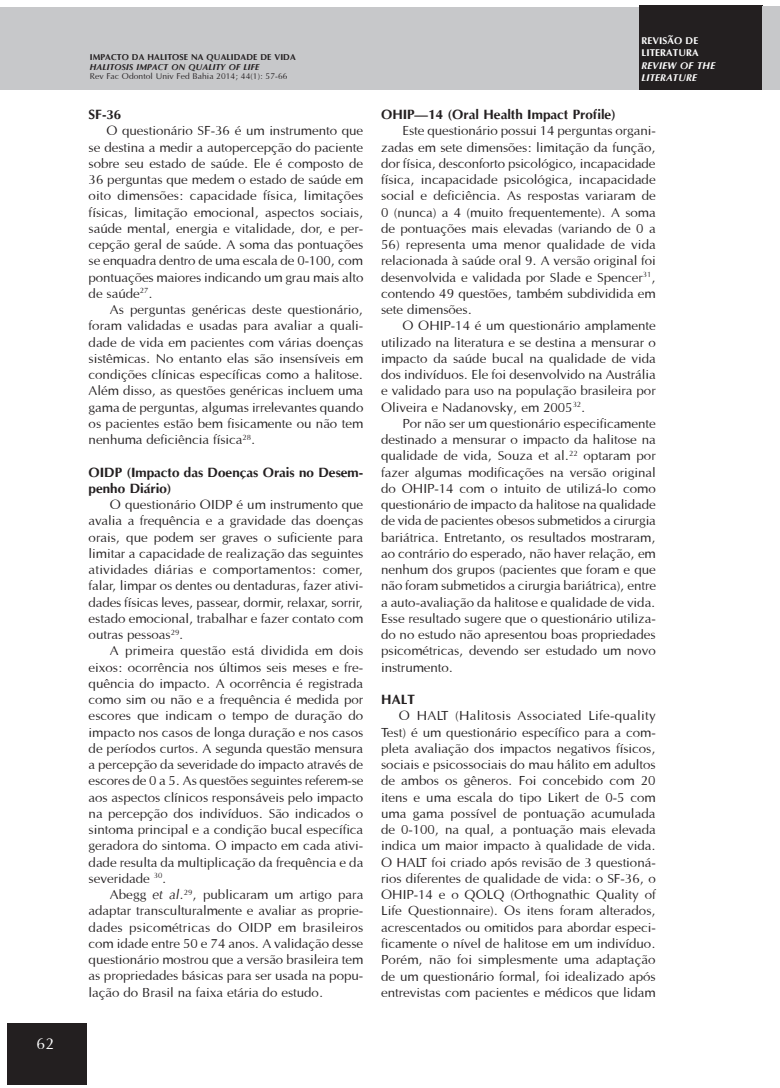
<style>
.page{position:relative;width:780px;height:1088px;background:#fff}
.page>*{position:absolute;margin:0;border:0;box-sizing:border-box;transform-origin:0 0}
.t1{font:16.25px "Optane";color:#fff}
.t2{font:13.75px/16.2px "Optane";letter-spacing:-.01em;color:#231f20;text-align:justify}
.t3{font:700 13.75px/16.2px "Optane";letter-spacing:-.01em;color:#231f20}
.t4{font:italic 700 10px/12.5px "Optane";color:#fff}
.t5{font:700 10px/12.5px "Optane";color:#fff}
.t6{font:8.75px "Optane";color:#231f20}
.t7{font:700 8.75px "Optane";color:#231f20}
.t8{font:italic 700 8.75px "Optane";color:#231f20}
.s1{font-style:italic}
</style>
<div class="page">
<div style="left:7px;top:1022px;width:79px;height:62px;background:#231f20"></div>
<div style="left:1px;top:7px;width:655px;height:83px;background:#c7c8ca"></div>
<div style="left:639px;top:6px;width:123px;height:84px;background:#231f20"></div>
<div style="left:762px;top:6px;width:18px;height:84px;background:#c7c8ca"></div>
<p class="t1" style="left:36px;top:1034px;width:19px">62</p>
<p class="t7" style="left:90px;top:52px;width:207px">IMPACTO DA HALITOSE NA QUALIDADE DE VIDA</p>
<p class="t8" style="left:90px;top:62px;width:171px">HALITOSIS IMPACT ON QUALITY OF LIFE</p>
<p class="t6" style="left:90px;top:71px;width:199px">Rev Fac Odontol Univ Fed Bahia 2014; 44(1): 57-66</p>
<p class="t3" style="left:89px;top:106px;width:34px">SF-36</p>
<p class="t2" style="left:89px;top:122px;width:276px;text-indent:18px">O questionário SF-36 é um instrumento que se destina a medir a autopercepção do paciente sobre seu estado de saúde. Ele é composto de 36 perguntas que medem o estado de saúde em oito dimensões: capacidade física, limitações físicas, limitação emocional, aspectos sociais, saúde mental, energia e vitalidade, dor, e per&shy;cepção geral de saúde. A soma das pontuações se enquadra dentro de uma escala de 0-100, com pontuações maiores indicando um grau mais alto de saúde<sup>27</sup>.</p>
<p class="t2" style="left:89px;top:301px;width:276px;text-indent:21px">As perguntas genéricas deste questionário, foram validadas e usadas para avaliar a quali&shy;dade de vida em pacientes com várias doenças sistêmicas. No entanto elas são insensíveis em condições clínicas específicas como a halitose.<br>Além disso, as questões genéricas incluem uma gama de perguntas, algumas irrelevantes quando os pacientes estão bem fisicamente ou não tem nenhuma deficiência física<sup>28</sup>.</p>
<p class="t3" style="left:89px;top:464px;width:276px">OIDP (Impacto das Doenças Orais no Desem&shy;penho Diário)</p>
<p class="t2" style="left:89px;top:496px;width:276px;text-indent:21px">O questionário OIDP é um instrumento que avalia a frequência e a gravidade das doenças orais, que podem ser graves o suficiente para limitar a capacidade de realização das seguintes atividades diárias e comportamentos: comer, falar, limpar os dentes ou dentaduras, fazer ativi&shy;dades físicas leves, passear, dormir, relaxar, sorrir, estado emocional, trabalhar e fazer contato com outras pessoas<sup>29</sup>.</p>
<p class="t2" style="left:89px;top:642px;width:276px;text-indent:21px">A primeira questão está dividida em dois eixos: ocorrência nos últimos seis meses e fre&shy;quência do impacto. A ocorrência é registrada como sim ou não e a frequência é medida por escores que indicam o tempo de duração do impacto nos casos de longa duração e nos casos de períodos curtos. A segunda questão mensura a percepção da severidade do impacto através de escores de 0 a 5. As questões seguintes referem-se aos aspectos clínicos responsáveis pelo impacto na percepção dos indivíduos. São indicados o sintoma principal e a condição bucal específica geradora do sintoma. O impacto em cada ativi&shy;dade resulta da multiplicação da frequência e da severidade <sup>30</sup>.</p>
<p class="t2" style="left:89px;top:886px;width:276px;text-indent:21px">Abegg <span class="s1">et al</span>.<sup>29</sup>, publicaram um artigo para adaptar transculturalmente e avaliar as proprie&shy;dades psicométricas do OIDP em brasileiros com idade entre 50 e 74 anos. A validação desse questionário mostrou que a versão brasileira tem as propriedades básicas para ser usada na popu&shy;lação do Brasil na faixa etária do estudo.</p>
<p class="t5" style="left:641px;top:34px;width:59px">REVISÃO DE<br>LITERATURA</p>
<p class="t4" style="left:641px;top:59px;width:75px">REVIEW OF THE<br>LITERATURE</p>
<p class="t3" style="left:381px;top:106px;width:236px">OHIP—14 (Oral Health Impact Profile)</p>
<p class="t2" style="left:381px;top:122px;width:276px;text-indent:21px">Este questionário possui 14 perguntas organi&shy;zadas em sete dimensões: limitação da função, dor física, desconforto psicológico, incapacidade física, incapacidade psicológica, incapacidade social e deficiência. As respostas variaram de 0 (nunca) a 4 (muito frequentemente). A soma de pontuações mais elevadas (variando de 0 a</p>
<p class="t2" style="left:381px;top:236px;width:276px">56) representa uma menor qualidade de vida relacionada à saúde oral 9. A versão original foi desenvolvida e validada por Slade e Spencer<sup>31</sup>, contendo 49 questões, também subdividida em sete dimensões.</p>
<p class="t2" style="left:381px;top:317px;width:276px;text-indent:21px">O OHIP-14 é um questionário amplamente utilizado na literatura e se destina a mensurar o impacto da saúde bucal na qualidade de vida dos indivíduos. Ele foi desenvolvido na Austrália e validado para uso na população brasileira por Oliveira e Nadanovsky, em 2005<sup>32</sup>.</p>
<p class="t2" style="left:381px;top:415px;width:276px;text-indent:21px">Por não ser um questionário especificamente destinado a mensurar o impacto da halitose na qualidade de vida, Souza et al.<sup>22</sup> optaram por fazer algumas modificações na versão original do OHIP-14 com o intuito de utilizá-lo como questionário de impacto da halitose na qualidade de vida de pacientes obesos submetidos a cirurgia bariátrica. Entretanto, os resultados mostraram, ao contrário do esperado, não haver relação, em nenhum dos grupos (pacientes que foram e que não foram submetidos a cirurgia bariátrica), entre a auto-avaliação da halitose e qualidade de vida.<br>Esse resultado sugere que o questionário utiliza&shy;do no estudo não apresentou boas propriedades psicométricas, devendo ser estudado um novo instrumento.</p>
<p class="t3" style="left:381px;top:691px;width:35px">HALT</p>
<p class="t2" style="left:381px;top:707px;width:276px;text-indent:18px">O HALT (Halitosis Associated Life-quality Test) é um questionário específico para a com&shy;pleta avaliação dos impactos negativos físicos, sociais e psicossociais do mau hálito em adultos de ambos os gêneros. Foi concebido com 20 itens e uma escala do tipo Likert de 0-5 com uma gama possível de pontuação acumulada de 0-100, na qual, a pontuação mais elevada indica um maior impacto à qualidade de vida.<br>O HALT foi criado após revisão de 3 questioná&shy;rios diferentes de qualidade de vida: o SF-36, o OHIP-14 e o QOLQ (Orthognathic Quality of Life Questionnaire). Os itens foram alterados, acrescentados ou omitidos para abordar especi&shy;ficamente o nível de halitose em um indivíduo.<br>Porém, não foi simplesmente uma adaptação de um questionário formal, foi idealizado após entrevistas com pacientes e médicos que lidam</p>
</div>
